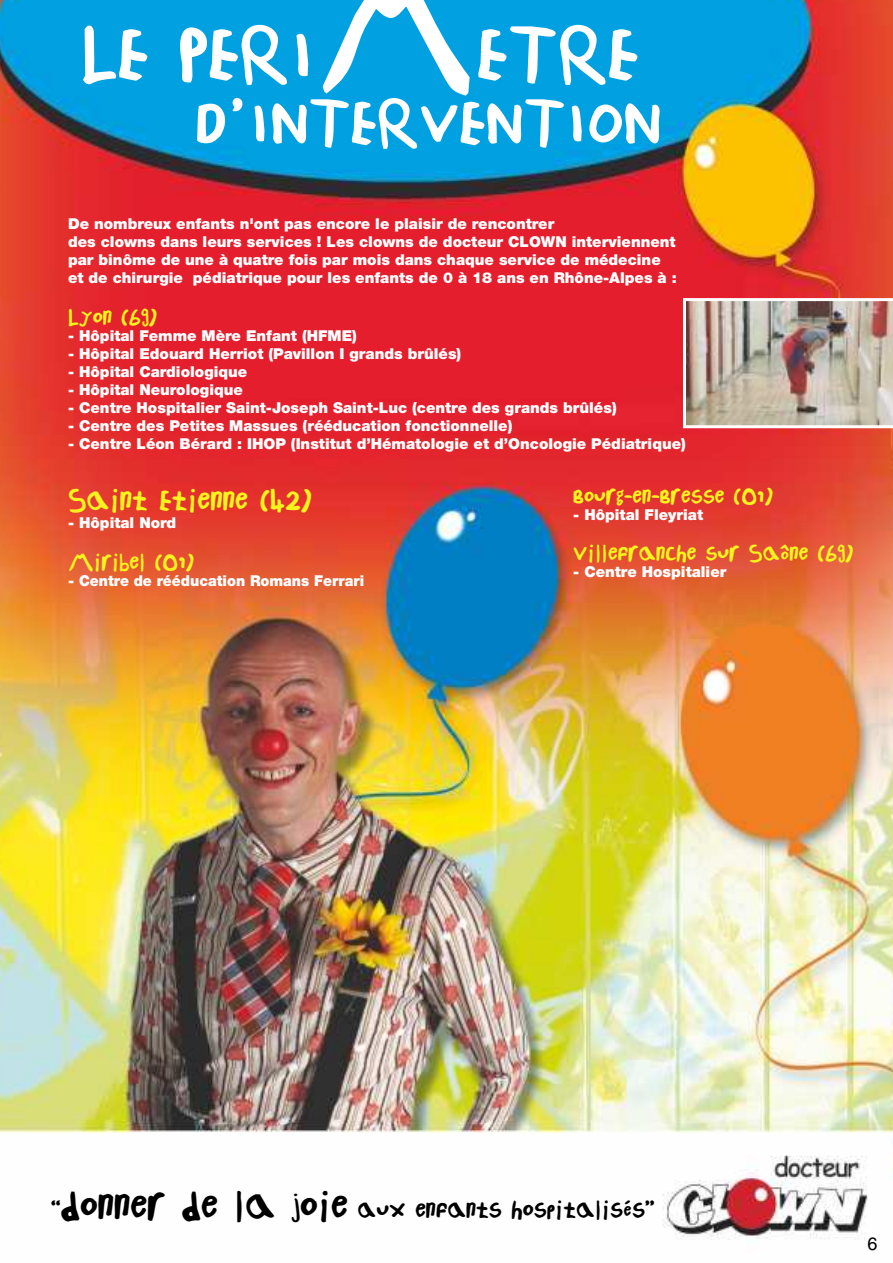
<style>
.page{position:relative;width:893px;height:1263px;background:#fff}
.page>*{position:absolute;margin:0;border:0;box-sizing:border-box;transform-origin:0 0}
.t1{font:60.15px "Childs Play";color:#fff}
.t2{font:50.85px "Childs Play";color:#fff}
.t3{font:24px "Childs Play";color:#f7f41e}
.t4{font:19.5px "Childs Play";color:#000}
.t5{font:18px "Childs Play";color:#f7f41e}
.t6{font:18px "Helvetica";color:#000}
.t7{font:900 15px/18px "Helvetica Neue";color:#fff}
.s1{font-size:112.95px}
.s2{font-size:31.5px}
</style>
<div class="page">
<img style="left:0;top:0;width:893px;height:1240px">
<img style="left:683px;top:298px;width:210px;height:130px">
<h1 class="t1" style="left:81px;top:22px;width:559px">LE PERI<span class="s1">M</span>ETRE</h1>
<h2 class="t2" style="left:196px;top:95px;width:467px">D’INTERVENTION</h2>
<p class="t7" style="left:68px;top:217px;width:610px">De nombreux enfants n'ont pas encore le plaisir de rencontrer<br>des clowns dans leurs services ! Les clowns de docteur CLOWN interviennent par binôme de une à quatre fois par mois dans chaque service de médecine et de chirurgie pédiatrique pour les enfants de 0 à 18 ans en Rhône-Alpes à :</p>
<p class="t5" style="left:68px;top:308px;width:91px">Lyon (69)</p>
<p class="t7" style="left:68px;top:328px;width:290px">- Hôpital Femme Mère Enfant (HFME)</p>
<p class="t7" style="left:68px;top:346px;width:395px">- Hôpital Edouard Herriot (Pavillon I grands brûlés)</p>
<p class="t7" style="left:68px;top:364px;width:181px">- Hôpital Cardiologique</p>
<p class="t7" style="left:68px;top:382px;width:176px">- Hôpital Neurologique</p>
<p class="t7" style="left:68px;top:400px;width:550px">- Centre Hospitalier Saint-Joseph Saint-Luc (centre des grands brûlés)</p>
<p class="t7" style="left:68px;top:418px;width:446px">- Centre des Petites Massues (rééducation fonctionnelle)</p>
<p class="t7" style="left:68px;top:436px;width:619px">- Centre Léon Bérard : IHOP (Institut d’Hématologie et d’Oncologie Pédiatrique)</p>
<h3 class="t3" style="left:68px;top:487px;width:245px">Saint Etienne (42)</h3>
<p class="t7" style="left:68px;top:515px;width:110px">- Hôpital Nord</p>
<p class="t5" style="left:68px;top:553px;width:128px">Miribel (01)</p>
<p class="t7" style="left:68px;top:573px;width:298px">- Centre de rééducation Romans Ferrari</p>
<p class="t5" style="left:573px;top:486px;width:201px">Bourg-en-Bresse (01)</p>
<p class="t7" style="left:573px;top:507px;width:131px">- Hôpital Fleyriat</p>
<p class="t5" style="left:573px;top:544px;width:282px">Villefranche sur Saône (69)</p>
<p class="t7" style="left:573px;top:564px;width:155px">- Centre Hospitalier</p>
<h3 class="t4" style="left:51px;top:1199px;width:605px">“<span class="s2">donner de la joie</span> aux enfants hospitalisés”</h3>
<p class="t6" style="left:867px;top:1237px;width:12px">6</p>
</div>
